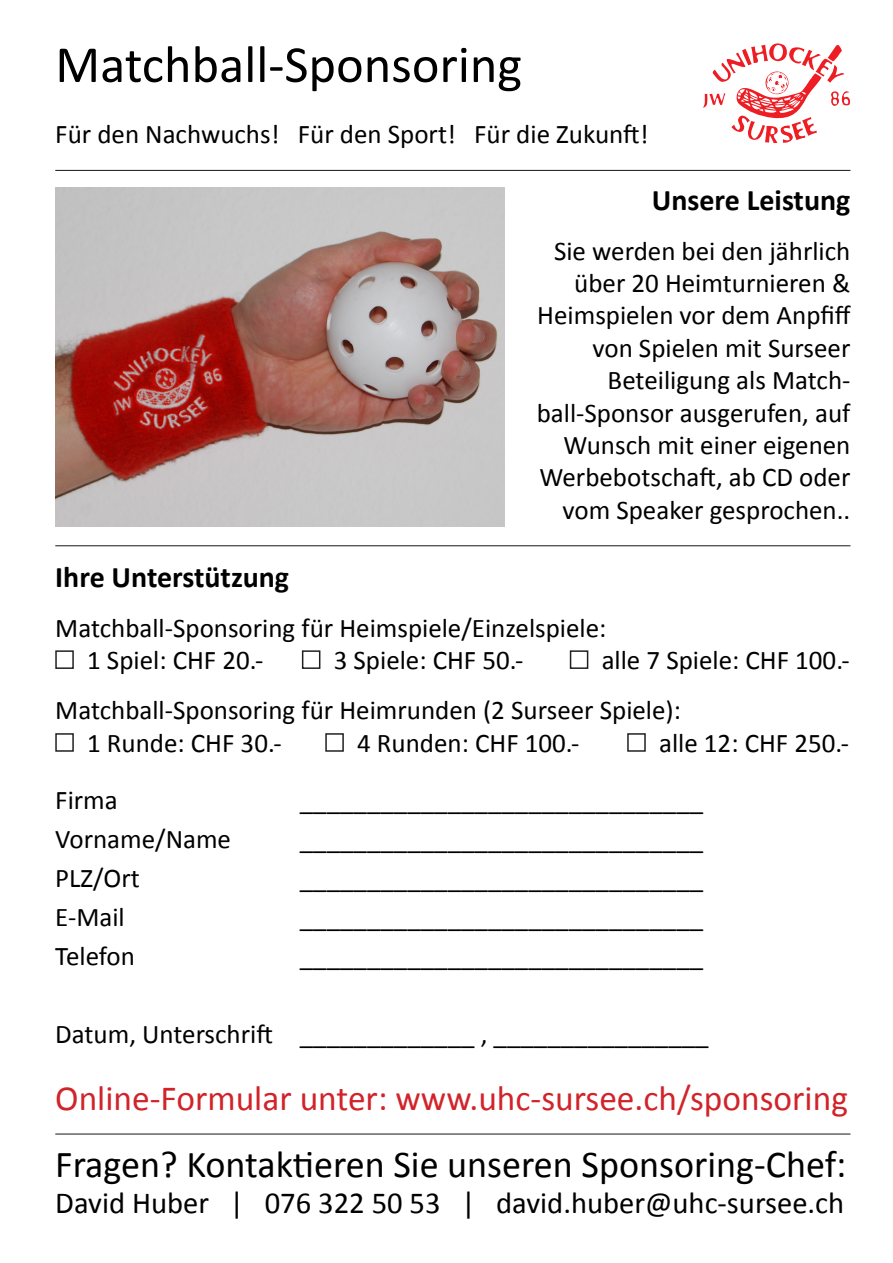
<style>
.page{position:relative;width:893px;height:1263px;background:#fff}
.page>*{position:absolute;margin:0;border:0;box-sizing:border-box;transform-origin:0 0}
.t1{font:52.5px "Calibri";color:#000}
.t2{font:38.1px "Calibri";color:#000}
.t3{font:35.4px "Calibri";color:#d1232a}
.t4{font:30.6px "Calibri";color:#000}
.ZwiTi_linksbündig{font:700 30px "Calibri";color:#000}
.ZwiTitel_rechtsbündi{font:700 30px "Calibri";color:#000}
.t5{font:27px/32.4px "Calibri";color:#000;text-align:right}
</style>
<div class="page">
<svg style="left:703px;top:43px;width:147px;height:100px"></svg>
<hr style="left:55px;top:545px;width:795px;height:1px;background:#231f20">
<hr style="left:55px;top:170px;width:795px;height:1px;background:#231f20">
<hr style="left:55px;top:1133px;width:795px;height:1px;background:#231f20">
<img style="left:55px;top:188px;width:449px;height:338px">
<div style="left:55px;top:650px;width:19px;height:19px;border:2px solid #231f20"></div>
<div style="left:302px;top:650px;width:18px;height:19px;border:2px solid #231f20"></div>
<div style="left:570px;top:650px;width:18px;height:19px;border:2px solid #231f20"></div>
<div style="left:55px;top:733px;width:19px;height:19px;border:2px solid #231f20"></div>
<div style="left:325px;top:733px;width:19px;height:19px;border:2px solid #231f20"></div>
<div style="left:627px;top:733px;width:19px;height:19px;border:2px solid #231f20"></div>
<p class="t1" style="left:55px;top:31px;width:468px">Matchball-Sponsoring</p>
<p class="t5" style="left:55px;top:118px;width:595px">Für den Nachwuchs! Für den Sport! Für die Zukunft!</p>
<p class="ZwiTitel_rechtsbündi" style="left:652px;top:181px;width:200px">Unsere Leistung</p>
<p class="t5" style="left:537px;top:235px;width:315px">Sie werden bei den jährlich über 20 Heimturnieren &amp;<br>Heimspielen vor dem Anpfiff von Spielen mit Surseer</p>
<p class="t5" style="left:537px;top:364px;width:315px">Beteiligung als Match&shy;ball-Sponsor ausgerufen, auf<br>Wunsch mit einer eigenen<br>Werbebotschaft, ab CD oder vom Speaker gesprochen..</p>
<p class="ZwiTi_linksbündig" style="left:55px;top:558px;width:235px">Ihre Unterstützung</p>
<p class="t5" style="left:55px;top:611px;width:553px">Matchball-Sponsoring für Heimspiele/Einzelspiele:</p>
<p class="t5" style="left:87px;top:644px;width:178px">1 Spiel: CHF 20.-</p>
<p class="t5" style="left:334px;top:644px;width:191px">3 Spiele: CHF 50.-</p>
<p class="t5" style="left:602px;top:644px;width:250px">alle 7 Spiele: CHF 100.-</p>
<p class="t5" style="left:55px;top:694px;width:627px">Matchball-Sponsoring für Heimrunden (2 Surseer Spiele):</p>
<p class="t5" style="left:87px;top:727px;width:196px">1 Runde: CHF 30.-</p>
<p class="t5" style="left:357px;top:727px;width:224px">4 Runden: CHF 100.-</p>
<p class="t5" style="left:659px;top:727px;width:191px">alle 12: CHF 250.-</p>
<p class="t5" style="left:55px;top:784px;width:64px">Firma</p>
<p class="t5" style="left:300px;top:784px;width:405px">______________________________</p>
<p class="t5" style="left:55px;top:823px;width:177px">Vorname/Name</p>
<p class="t5" style="left:300px;top:823px;width:405px">______________________________</p>
<p class="t5" style="left:55px;top:862px;width:86px">PLZ/Ort</p>
<p class="t5" style="left:300px;top:862px;width:405px">______________________________</p>
<p class="t5" style="left:55px;top:901px;width:71px">E-Mail</p>
<p class="t5" style="left:300px;top:901px;width:405px">______________________________</p>
<p class="t5" style="left:55px;top:940px;width:81px">Telefon</p>
<p class="t5" style="left:300px;top:940px;width:405px">______________________________</p>
<p class="t5" style="left:55px;top:1018px;width:655px">Datum, Unterschrift _____________ , ________________</p>
<h3 class="t3" style="left:55px;top:1076px;width:794px">Online-Formular unter: www.uhc-sursee.ch/sponsoring</h3>
<h2 class="t2" style="left:55px;top:1140px;width:793px">Fragen? Kontaktieren Sie unseren Sponsoring-Chef:</h2>
<p class="t4" style="left:55px;top:1184px;width:790px">David Huber | 076 322 50 53 | david.huber@uhc-sursee.ch</p>
</div>
